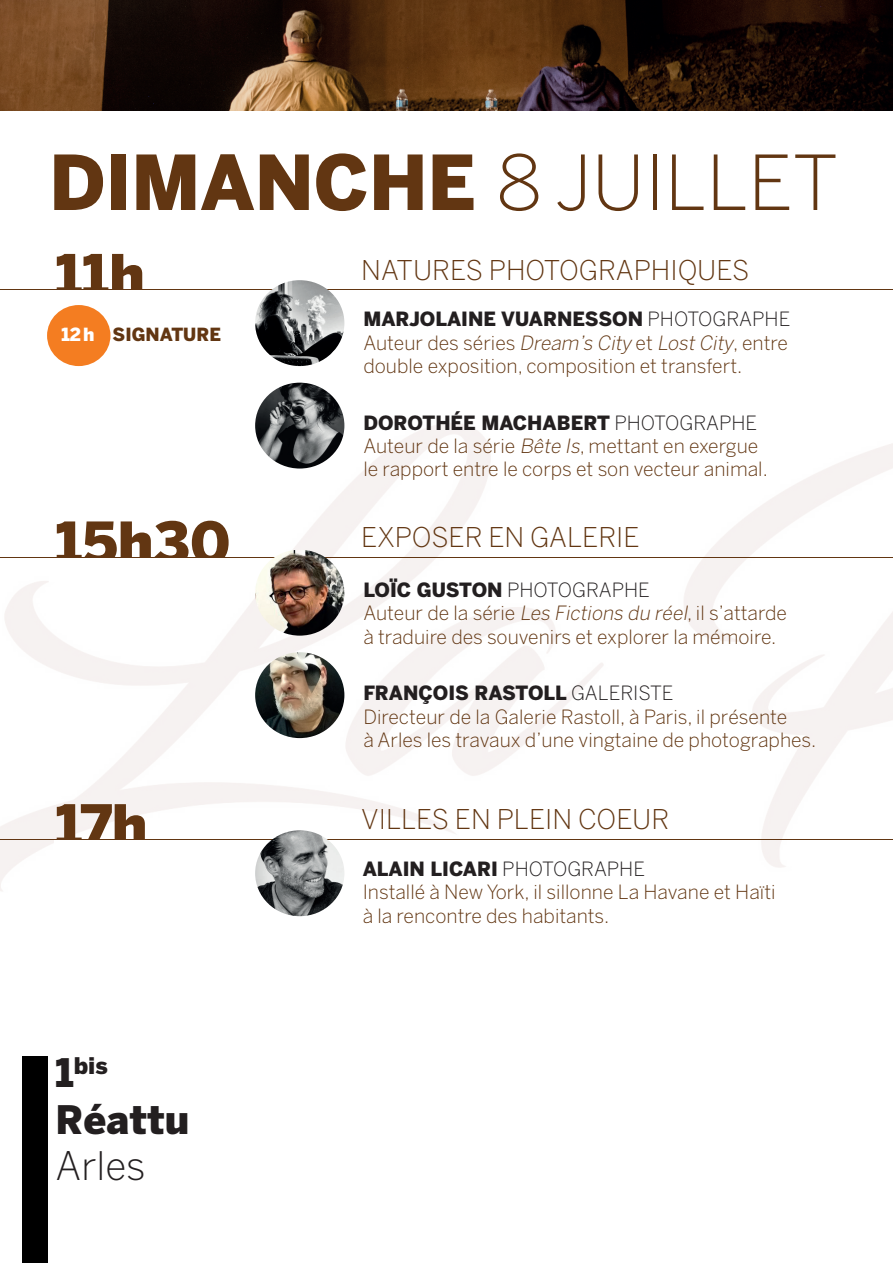
<style>
.page{position:relative;width:893px;height:1263px;background:#fff}
.page>*{position:absolute;margin:0;border:0;box-sizing:border-box;transform-origin:0 0}
.t1{font:900 75px "Benton Sans";letter-spacing:-.005em;color:#623612}
.t2{font:900 57px "Benton Sans";color:#623612}
.t3{font:900 39px "Benton Sans";color:#231f20}
.t4{font:300 39px "Benton Sans";color:#231f20}
.t5{font:300 27px "Benton Sans";color:#623612}
.t6{font:900 22.8px "Benton Sans";color:#231f20}
.t7{font:300 19.5px/23.4px "Benton Sans";color:#623612}
.t8{font:900 18px "Benton Sans";color:#623612}
.s1{font-weight:300}
.s2{color:#fff}
.s3{font-size:39px}
.s4{font-weight:900;color:#231f20}
.s5{color:#231f20}
.s6{font-style:italic}
</style>
<div class="page">
<img style="left:0;top:342px;width:893px;height:575px">
<img style="left:255px;top:652px;width:89px;height:86px">
<div style="left:49px;top:557px;width:193px;height:24px;background:#fff"></div>
<hr style="left:0;top:557px;width:893px;height:1px;background:#623612">
<img style="left:255px;top:383px;width:89px;height:85px">
<img style="left:255px;top:550px;width:89px;height:86px">
<hr style="left:0;top:290px;width:893px;height:1px;background:#623612">
<div style="left:54px;top:840px;width:188px;height:36px;background:#fff"></div>
<hr style="left:0;top:840px;width:893px;height:1px;background:#623612">
<img style="left:255px;top:830px;width:89px;height:86px">
<img style="left:255px;top:280px;width:89px;height:86px">
<img style="left:0;top:0;width:893px;height:111px">
<div style="left:22px;top:1056px;width:26px;height:207px;background:#000"></div>
<div style="left:47px;top:305px;width:63px;height:61px;background:#f47d21;border-radius:50%"></div>
<h1 class="t1" style="left:49px;top:138px;width:791px">DIMANCHE <span class="s1">8 JUILLET</span></h1>
<h2 class="t2" style="left:55px;top:241px;width:91px">11h</h2>
<p class="t8" style="left:61px;top:324px;width:161px"><span class="s2">12h</span> SIGNATURE</p>
<h2 class="t2" style="left:55px;top:509px;width:177px">15h30</h2>
<h2 class="t2" style="left:55px;top:791px;width:94px">17h</h2>
<p class="t6" style="left:55px;top:1052px;width:54px"><span class="s3">1</span>bis</p>
<h3 class="t3" style="left:55px;top:1096px;width:135px">Réattu</h3>
<h3 class="t4" style="left:55px;top:1143px;width:92px">Arles</h3>
<h3 class="t5" style="left:361px;top:255px;width:390px">NATURES PHOTOGRAPHIQUES</h3>
<p class="t7" style="left:363px;top:307px;width:428px;text-align:justify"><span class="s4">MARJOLAINE VUARNESSON</span> <span class="s5">PHOTOGRAPHE </span>Auteur des séries <span class="s6">Dream’s City</span> et <span class="s6">LostCity</span>, entre double exposition, composition et transfert.</p>
<p class="t7" style="left:363px;top:411px;width:406px"><span class="s4">DOROTHÉE MACHABERT</span> <span class="s5">PHOTOGRAPHE<br></span>Auteur de la série <span class="s6">Bête Is</span>, mettant en exergue le rapport entre le corps et son vecteur animal.</p>
<h3 class="t5" style="left:361px;top:522px;width:280px">EXPOSER EN GALERIE</h3>
<p class="t7" style="left:363px;top:578px;width:425px"><span class="s4">LOÏC GUSTON</span> <span class="s5">PHOTOGRAPHE<br></span>Auteur de la série <span class="s6">Les Fictions du réel</span>, il s’attarde à traduire des souvenirs et explorer la mémoire.</p>
<p class="t7" style="left:363px;top:681px;width:454px"><span class="s4">FRANÇOIS RASTOLL</span> <span class="s5">GALERISTE<br></span>Directeur de la Galerie Rastoll, à Paris, il présente<br>à Arles les travaux d’une vingtaine de photographes.</p>
<h3 class="t5" style="left:361px;top:803px;width:310px">VILLES EN PLEIN COEUR</h3>
<p class="t7" style="left:363px;top:857px;width:414px"><span class="s4">ALAIN LICARI</span> <span class="s5">PHOTOGRAPHE<br></span>Installé à New York, il sillonne La Havane et Haïti à la rencontre des habitants.</p>
</div>
